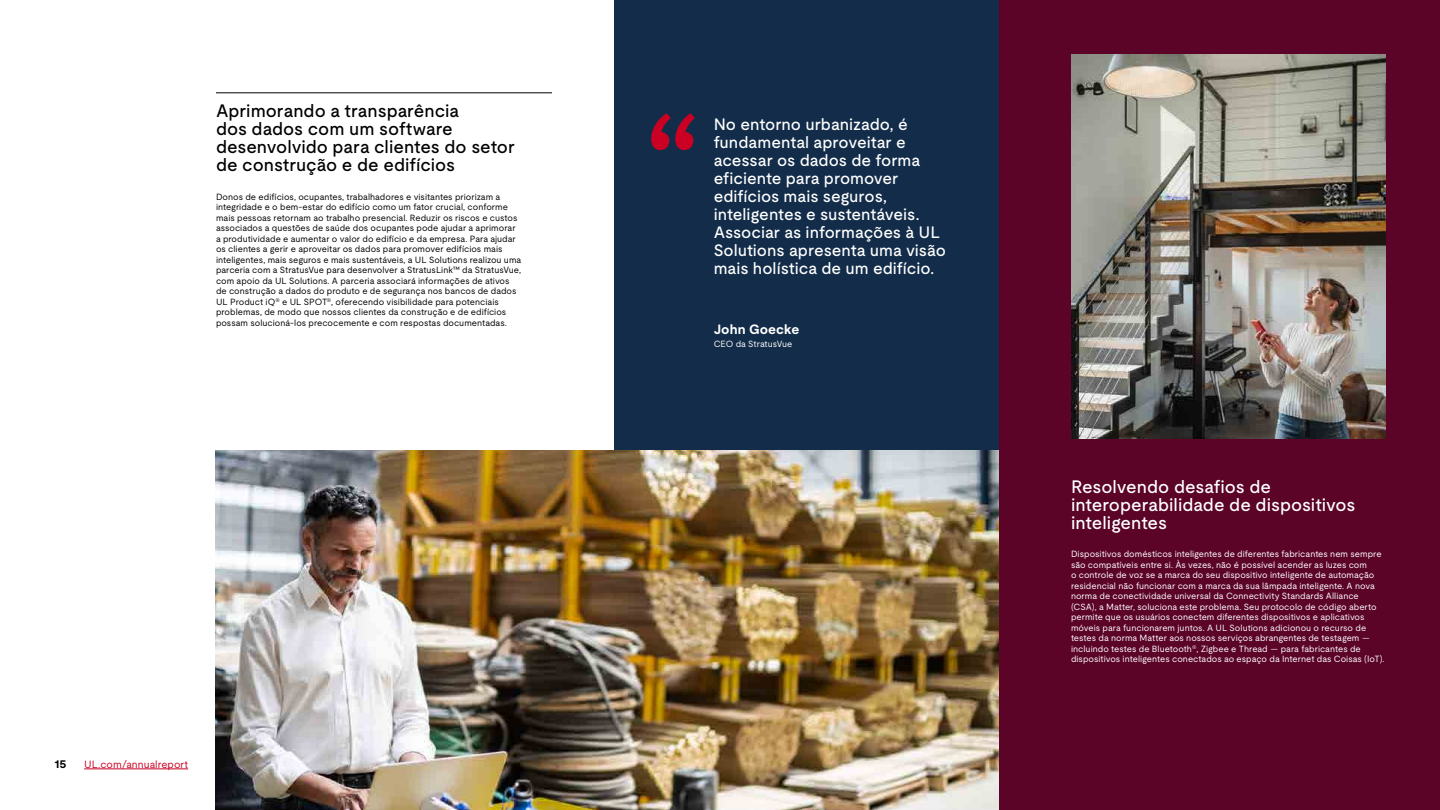
<style>
.page{position:relative;width:1440px;height:810px;background:#fff}
.page>*{position:absolute;margin:0;border:0;box-sizing:border-box;transform-origin:0 0}
.Page_subtitle{font:500 145.05px "UL Moderat";color:#ca0123}
.Page_subtitle-2{font:500 18px/18px "UL Moderat";color:#000}
.Page_subtitle-3{font:500 18px/18px "UL Moderat";color:#fff}
.Page_subtitle-4{font:500 16.5px/18px "UL Moderat";color:#fff}
.Page_subtitle-5{font:700 13.5px "UL Moderat";letter-spacing:.005em;color:#fff}
.t1{font:700 12px "UL Moderat";color:#000}
.t2{font:10.5px "UL Moderat";letter-spacing:.005em;color:#ca0123}
.Page_subtitle-6{font:9px/10.5px "UL Moderat";color:#000}
.Page_subtitle-7{font:9px/10.5px "UL Moderat";color:#fff}
</style>
<div class="page">
<img style="left:215px;top:450px;width:785px;height:360px">
<div style="left:614px;top:0;width:386px;height:450px;background:#122c49"></div>
<div style="left:1000px;top:0;width:440px;height:810px;background:#5b0428"></div>
<img style="left:1071px;top:54px;width:315px;height:385px">
<hr style="left:216px;top:92px;width:336px;height:1px;background:#000">
<hr style="left:84px;top:769px;width:104px;height:1px;background:#ca0123">
<p class="Page_subtitle-2" style="left:216px;top:101px;width:300px">Aprimorando a transparência<br>dos dados com um software desenvolvido para clientes do setor de construção e de edifícios</p>
<p class="Page_subtitle-6" style="left:216px;top:191px;width:307px">Donos de edifícios, ocupantes, trabalhadores e visitantes priorizam a integridade e o bem-estar do edifício como um fator crucial, conforme mais pessoas retornam ao trabalho presencial. Reduzir os riscos e custos associados a questões de saúde dos ocupantes pode ajudar a aprimorar a produtividade e aumentar o valor do edifício e da empresa. Para ajudar os clientes a gerir e aproveitar os dados para promover edifícios mais inteligentes, mais seguros e mais sustentáveis, a UL Solutions realizou uma parceria com a StratusVue para desenvolver a StratusLink™ da StratusVue, com apoio da UL Solutions. A parceria associará informações de ativos de construção a dados do produto e de segurança nos bancos de dados UL Product iQ<sup>®</sup> e UL SPOT<sup>®</sup>, oferecendo visibilidade para potenciais problemas, de modo que nossos clientes da construção e de edifícios possam solucioná-los precocemente e com respostas documentadas.</p>
<h3 class="t1" style="left:54px;top:755px;width:14px">15</h3>
<p class="t2" style="left:84px;top:756px;width:105px">UL.com/annualreport</p>
<p class="Page_subtitle" style="left:644px;top:52px;width:61px">“</p>
<p class="Page_subtitle-4" style="left:714px;top:115px;width:234px">No entorno urbanizado, é fundamental aproveitar e acessar os dados de forma eficiente para promover edifícios mais seguros, inteligentes e sustentáveis.<br>Associar as informações à UL<br>Solutions apresenta uma visão mais holística de um edifício.</p>
<p class="Page_subtitle-5" style="left:714px;top:319px;width:87px">John Goecke</p>
<p class="Page_subtitle-7" style="left:714px;top:339px;width:80px">CEO da StratusVue</p>
<p class="Page_subtitle-3" style="left:1071px;top:477px;width:286px">Resolvendo desafios de interoperabilidade de dispositivos inteligentes</p>
<p class="Page_subtitle-7" style="left:1071px;top:549px;width:315px">Dispositivos domésticos inteligentes de diferentes fabricantes nem sempre são compatíveis entre si. Às vezes, não é possível acender as luzes com<br>o controle de voz se a marca do seu dispositivo inteligente de automação residencial não funcionar com a marca da sua lâmpada inteligente. A nova norma de conectividade universal da Connectivity Standards Alliance (CSA), a Matter, soluciona este problema. Seu protocolo de código aberto permite que os usuários conectem diferentes dispositivos e aplicativos móveis para funcionarem juntos. A UL Solutions adicionou o recurso de testes da norma Matter aos nossos serviços abrangentes de testagem — incluindo testes de Bluetooth<sup>®</sup>, Zigbee e Thread — para fabricantes de dispositivos inteligentes conectados ao espaço da Internet das Coisas (IoT).</p>
</div>
